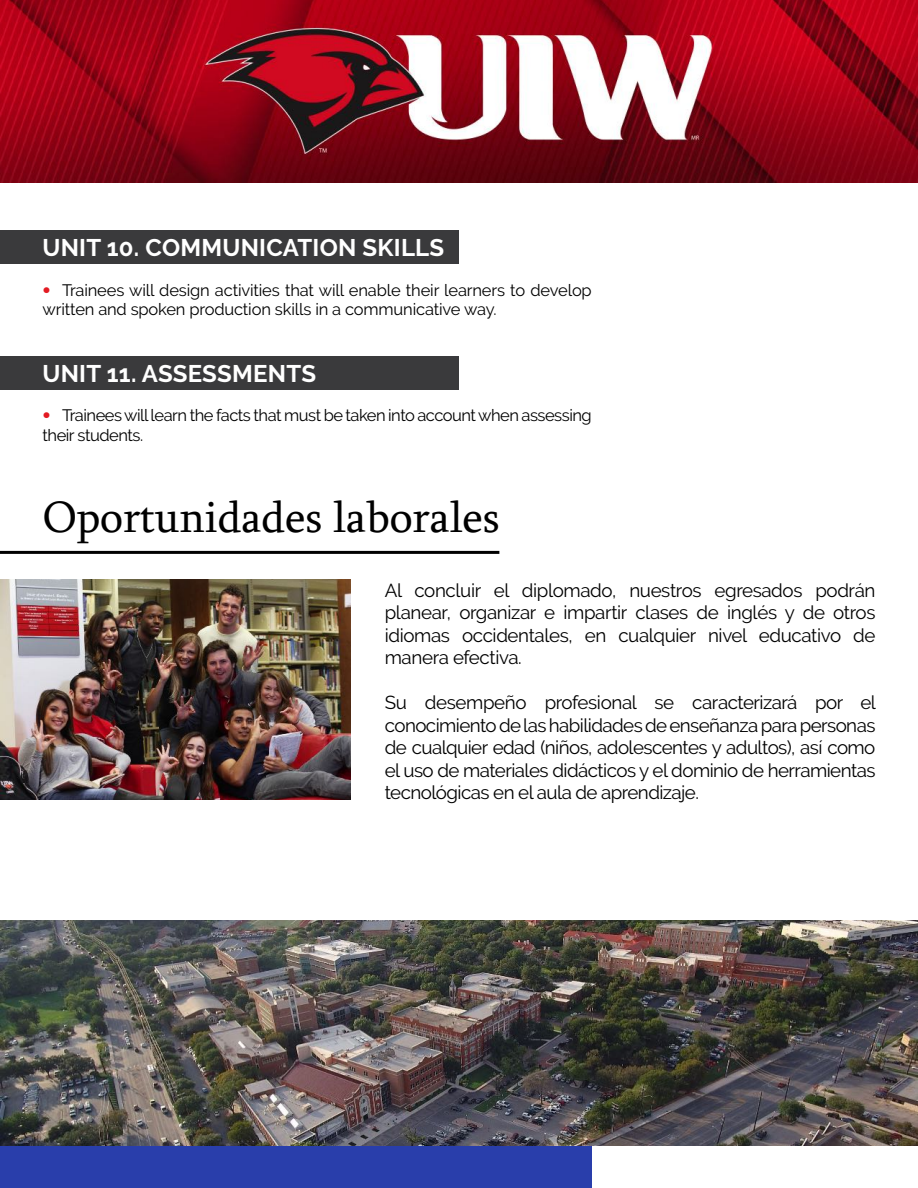
<style>
.page{position:relative;width:918px;height:1188px;background:#fff}
.page>*{position:absolute;margin:0;border:0;box-sizing:border-box;transform-origin:0 0}
.t1{font:45px "Sylfaen";color:#000}
.t2{font:700 24px "Raleway";letter-spacing:.01em;color:#fff}
.t3{font:18.75px/22.5px "Raleway";letter-spacing:-.03em;color:#000;text-align:justify}
.t4{font:16.5px/19.8px "Raleway";letter-spacing:-.01em;color:#000}
.t5{font:16.5px/19.8px "Raleway";letter-spacing:-.03em;color:#000}
.s1{font-family:"Avenir LT Std";font-weight:800;color:#e31b23}
</style>
<div class="page">
<div style="left:0;top:1145px;width:592px;height:43px;background:#293eab"></div>
<hr style="left:0;top:551px;width:499px;height:3px;background:#000">
<img style="left:0;top:921px;width:918px;height:224px">
<img style="left:0;top:579px;width:351px;height:220px">
<div style="left:0;top:231px;width:459px;height:33px;background:#3a3a3c"></div>
<div style="left:0;top:357px;width:459px;height:33px;background:#3a3a3c"></div>
<img style="left:0;top:0;width:918px;height:183px">
<p class="t2" style="left:43px;top:234px;width:403px">UNIT 10. COMMUNICATION SKILLS</p>
<p class="t4" style="left:43px;top:280px;width:551px"><span class="s1">•</span> Trainees will design activities that will enable their learners to develop written and spoken production skills in a communicative way.</p>
<p class="t2" style="left:43px;top:360px;width:275px">UNIT 11. ASSESSMENTS</p>
<p class="t5" style="left:43px;top:405px;width:551px"><span class="s1">•</span> Trainees will learn the facts that must be taken into account when assessing their students.</p>
<h1 class="t1" style="left:43px;top:486px;width:458px">Oportunidades laborales</h1>
<p class="t3" style="left:385px;top:579px;width:492px">Al concluir el diplomado, nuestros egresados podrán planear, organizar e impartir clases de inglés y de otros idiomas occidentales, en cualquier nivel educativo de manera efectiva.</p>
<p class="t3" style="left:385px;top:691px;width:493px">Su desempeño profesional se caracterizará por el conocimiento de las habilidades de enseñanza para personas de cualquier edad (niños, adolescentes y adultos), así como el uso de materiales didácticos y el dominio de herramientas tecnológicas en el aula de aprendizaje.</p>
</div>
